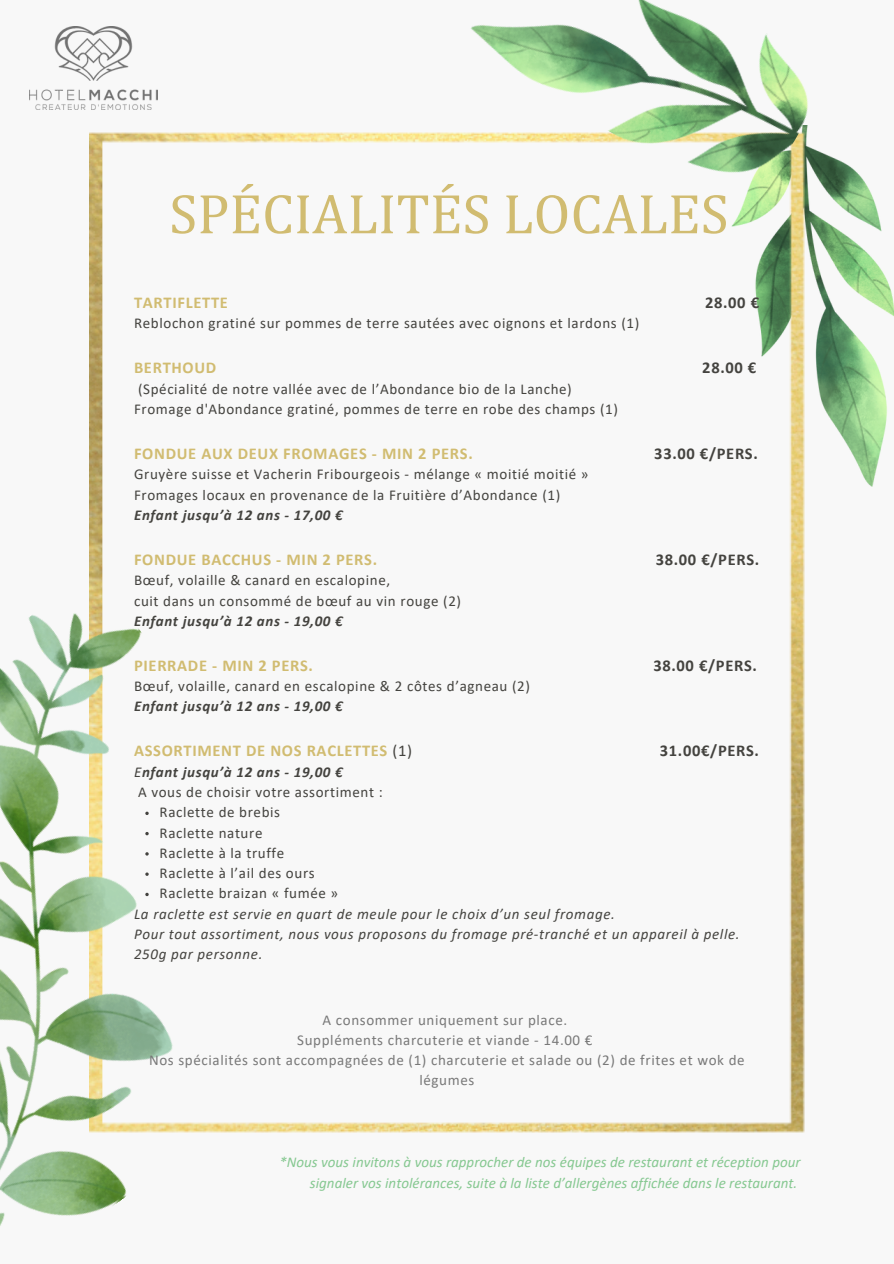
<style>
.page{position:relative;width:894px;height:1264px;background:#fff}
.page>*{position:absolute;margin:0;border:0;box-sizing:border-box;transform-origin:0 0}
.t1{font:56.55px "Cambria";color:#d1bc71}
.t2{font:700 16.5px "Calibri";letter-spacing:.04em;color:#d1bc71}
.t3{font:700 16.5px "Calibri";letter-spacing:.04em;color:#44433f}
.t4{font:15px "Calibri";letter-spacing:.04em;color:#44433f}
.t5{font:italic 15px/20.2px "Calibri";letter-spacing:.04em;color:#44433f}
.t6{font:15px/20.2px "Calibri";letter-spacing:.04em;color:#797979;text-align:center}
.t7{font:italic 15px/20.2px "Calibri";color:#86c891;text-align:right}
.t8{font:italic 700 15px "Calibri";letter-spacing:.04em;color:#44433f}
.s1{font-weight:400;color:#44433f}
.s2{font-weight:400}
</style>
<div class="page">
<div style="left:0;top:0;width:893px;height:1263px;background:#f8f8f8"></div>
<img style="left:804px;top:157px;width:89px;height:330px">
<img style="left:89px;top:132px;width:715px;height:1000px">
<img style="left:460px;top:0;width:373px;height:213px">
<img style="left:0;top:569px;width:406px;height:657px">
<svg style="left:145px;top:811px;width:4px;height:4px"></svg>
<svg style="left:145px;top:832px;width:4px;height:3px"></svg>
<svg style="left:145px;top:852px;width:4px;height:3px"></svg>
<svg style="left:145px;top:872px;width:4px;height:3px"></svg>
<svg style="left:145px;top:892px;width:4px;height:4px"></svg>
<img style="left:30px;top:27px;width:127px;height:82px">
<p class="t1" style="left:169px;top:179px;width:561px">SPÉCIALITÉS LOCALES</p>
<p class="t2" style="left:134px;top:296px;width:95px">TARTIFLETTE</p>
<p class="t3" style="left:704px;top:296px;width:56px">28.00 €</p>
<p class="t4" style="left:134px;top:317px;width:506px">Reblochon gratiné sur pommes de terre sautées avec oignons et lardons (1)</p>
<p class="t2" style="left:134px;top:361px;width:84px">BERTHOUD</p>
<p class="t3" style="left:702px;top:361px;width:56px">28.00 €</p>
<p class="t4" style="left:138px;top:382px;width:435px">(Spécialité de notre vallée avec de l’Abondance bio de la Lanche)</p>
<p class="t4" style="left:134px;top:403px;width:485px">Fromage d'Abondance gratiné, pommes de terre en robe des champs (1)</p>
<p class="t2" style="left:134px;top:446px;width:340px">FONDUE AUX DEUX FROMAGES - MIN 2 PERS.</p>
<p class="t3" style="left:654px;top:446px;width:105px">33.00 €/PERS.</p>
<p class="t4" style="left:134px;top:468px;width:456px">Gruyère suisse et Vacherin Fribourgeois - mélange « moitié moitié »</p>
<p class="t4" style="left:134px;top:488px;width:427px">Fromages locaux en provenance de la Fruitière d’Abondance (1)</p>
<p class="t8" style="left:134px;top:508px;width:210px">Enfant jusqu’à 12 ans - 17,00 €</p>
<p class="t2" style="left:134px;top:552px;width:244px">FONDUE BACCHUS - MIN 2 PERS.</p>
<p class="t3" style="left:655px;top:552px;width:105px">38.00 €/PERS.</p>
<p class="t4" style="left:134px;top:574px;width:257px">Bœuf, volaille &amp; canard en escalopine,</p>
<p class="t4" style="left:134px;top:594px;width:328px">cuit dans un consommé de bœuf au vin rouge (2)</p>
<p class="t8" style="left:134px;top:614px;width:210px">Enfant jusqu’à 12 ans - 19,00 €</p>
<p class="t2" style="left:134px;top:658px;width:180px">PIERRADE - MIN 2 PERS.</p>
<p class="t3" style="left:653px;top:658px;width:105px">38.00 €/PERS.</p>
<p class="t4" style="left:134px;top:680px;width:397px">Bœuf, volaille, canard en escalopine &amp; 2 côtes d’agneau (2)</p>
<p class="t8" style="left:134px;top:700px;width:210px">Enfant jusqu’à 12 ans - 19,00 €</p>
<p class="t2" style="left:134px;top:744px;width:279px">ASSORTIMENT DE NOS RACLETTES <span class="s1">(1)</span></p>
<p class="t3" style="left:659px;top:744px;width:101px">31.00€/PERS.</p>
<p class="t8" style="left:134px;top:765px;width:210px"><span class="s2">E</span>nfant jusqu’à 12 ans - 19,00 €</p>
<p class="t4" style="left:138px;top:785px;width:246px">A vous de choisir votre assortiment :</p>
<p class="t4" style="left:159px;top:806px;width:122px">Raclette de brebis</p>
<p class="t4" style="left:159px;top:826px;width:104px">Raclette nature</p>
<p class="t4" style="left:159px;top:846px;width:126px">Raclette à la truffe</p>
<p class="t4" style="left:159px;top:866px;width:157px">Raclette à l’ail des ours</p>
<p class="t4" style="left:159px;top:887px;width:180px">Raclette braizan « fumée »</p>
<p class="t5" style="left:134px;top:904px;width:482px">La raclette est servie en quart de meule pour le choix d’un seul fromage.</p>
<p class="t5" style="left:134px;top:925px;width:607px">Pour tout assortiment, nous vous proposons du fromage pré-tranché et un appareil à pelle.<br>250g par personne.</p>
<p class="t6" style="left:322px;top:1010px;width:246px">A consommer uniquement sur place.</p>
<p class="t6" style="left:297px;top:1030px;width:296px">Suppléments charcuterie et viande - 14.00 €</p>
<p class="t6" style="left:149px;top:1051px;width:597px">Nos spécialités sont accompagnées de (1) charcuterie et salade ou (2) de frites et wok de légumes</p>
<p class="t7" style="left:279px;top:1153px;width:522px">*Nous vous invitons à vous rapprocher de nos équipes de restaurant et réception pour signaler vos intolérances, suite à la liste d’allergènes affichée dans le restaurant.</p>
</div>
